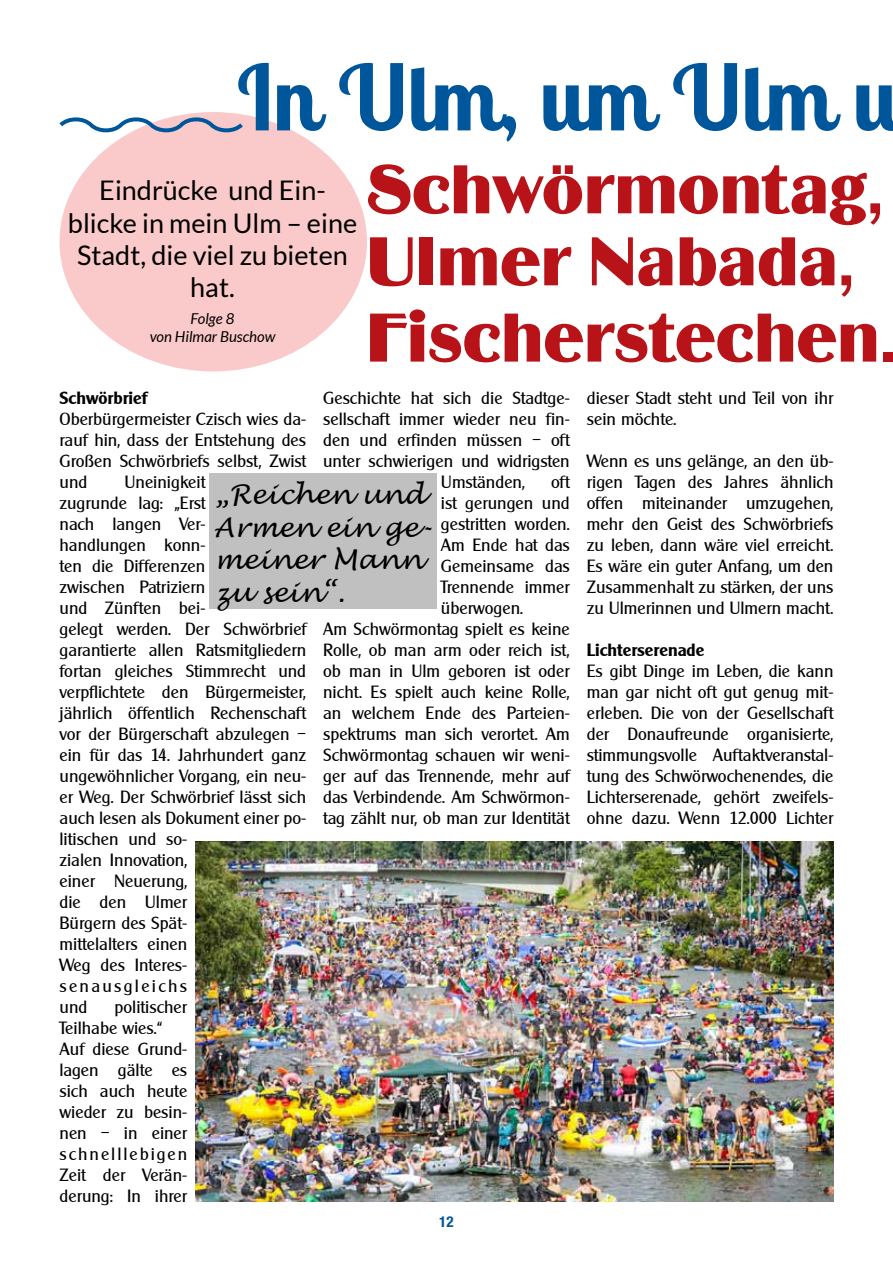
<style>
.page{position:relative;width:893px;height:1263px;background:#fff}
.page>*{position:absolute;margin:0;border:0;box-sizing:border-box;transform-origin:0 0}
.t1{font:700 90px "Lobster Two";color:#00569a}
.t2{font:72px/74.1px "Binner D";letter-spacing:-.005em;color:#b71318}
.t3{font:27px/32.4px "Lato";color:#000;text-align:center}
.t4{font:italic 27px/32.4px "Lucida Handwriting";color:#000}
.t5{font:17.25px/21px "Alexander Becker";color:#000;text-align:justify}
.t6{font:700 17.25px "Alexander Becker";color:#000}
.t7{font:italic 15px/18px "Lato";color:#000;text-align:center}
.t8{font:700 condensed 15px "Helvetica Neue LT Pro";color:#00569a}
</style>
<div class="page">
<div style="left:60px;top:112px;width:307px;height:259px;background:#fac9c9;border-radius:50%"></div>
<svg style="left:59px;top:112px;width:185px;height:26px"></svg>
<div style="left:210px;top:474px;width:227px;height:135px;background:#c0c0c0"></div>
<img style="left:196px;top:842px;width:637px;height:360px">
<h1 class="t1" style="left:237px;top:40px;width:662px">In Ulm, um Ulm u</h1>
<h2 class="t2" style="left:367px;top:153px;width:531px">Schwörmontag,<br>Ulmer Nabada,<br>Fischerstechen.</h2>
<p class="t5" style="left:587px;top:387px;width:248px">dieser Stadt steht und Teil von ihr sein möchte.</p>
<p class="t5" style="left:587px;top:450px;width:248px">Wenn es uns gelänge, an den üb&shy;rigen Tagen des Jahres ähnlich offen miteinander umzugehen, mehr den Geist des Schwörbriefs zu leben, dann wäre viel erreicht.<br>Es wäre ein guter Anfang, um den Zusammenhalt zu stärken, der uns zu Ulmerinnen und Ulmern macht.</p>
<p class="t6" style="left:587px;top:640px;width:119px">Lichterserenade</p>
<p class="t5" style="left:587px;top:660px;width:248px">Es gibt Dinge im Leben, die kann man gar nicht oft gut genug mit&shy;erleben. Die von der Gesellschaft der Donaufreunde organisierte, stimmungsvolle Auftaktveranstal&shy;tung des Schwörwochenendes, die Lichterserenade, gehört zweifels&shy;ohne dazu. Wenn 12.000 Lichter</p>
<h3 class="t3" style="left:68px;top:174px;width:291px">Eindrücke und Ein&shy;blicke in mein Ulm – eine<br>Stadt, die viel zu bieten hat.</h3>
<p class="t7" style="left:150px;top:310px;width:127px">Folge 8<br>von Hilmar Buschow</p>
<p class="t5" style="left:323px;top:387px;width:248px">Geschichte hat sich die Stadtge-</p>
<p class="t5" style="left:323px;top:408px;width:248px">sellschaft immer wieder neu fin-</p>
<p class="t5" style="left:323px;top:429px;width:248px">den und erfinden müssen – oft</p>
<p class="t5" style="left:323px;top:450px;width:248px">unter schwierigen und widrigsten</p>
<p class="t5" style="left:441px;top:471px;width:85px">Umständen,</p>
<p class="t5" style="left:551px;top:471px;width:20px">oft</p>
<p class="t5" style="left:441px;top:492px;width:130px">ist gerungen und</p>
<p class="t5" style="left:441px;top:513px;width:130px">gestritten worden.</p>
<p class="t5" style="left:441px;top:534px;width:130px">Am Ende hat das</p>
<p class="t5" style="left:441px;top:555px;width:130px">Gemeinsame das</p>
<p class="t5" style="left:441px;top:576px;width:130px">Trennende immer</p>
<p class="t5" style="left:441px;top:597px;width:84px">überwogen.</p>
<p class="t5" style="left:323px;top:618px;width:248px">Am Schwörmontag spielt es keine</p>
<p class="t5" style="left:323px;top:639px;width:248px">Rolle, ob man arm oder reich ist,</p>
<p class="t5" style="left:323px;top:660px;width:248px">ob man in Ulm geboren ist oder</p>
<p class="t5" style="left:323px;top:681px;width:248px">nicht. Es spielt auch keine Rolle,</p>
<p class="t5" style="left:323px;top:702px;width:248px">an welchem Ende des Parteien-</p>
<p class="t5" style="left:323px;top:723px;width:248px">spektrums man sich verortet. Am</p>
<p class="t5" style="left:323px;top:744px;width:248px">Schwörmontag schauen wir weni-</p>
<p class="t5" style="left:323px;top:765px;width:248px">ger auf das Trennende, mehr auf</p>
<p class="t5" style="left:323px;top:786px;width:248px">das Verbindende. Am Schwörmon-</p>
<p class="t5" style="left:323px;top:807px;width:248px">tag zählt nur, ob man zur Identität</p>
<p class="t6" style="left:60px;top:388px;width:89px">Schwörbrief</p>
<p class="t5" style="left:60px;top:408px;width:248px">Oberbürgermeister Czisch wies da&shy;rauf hin, dass der Entstehung des Großen Schwörbriefs selbst, Zwist und</p>
<p class="t5" style="left:60px;top:471px;width:248px;text-align:left;text-indent:65px">Uneinigkeit<br>zugrunde lag: „Erst<br>nach langen Ver-<br>handlungen konn-<br>ten die Differenzen<br>zwischen Patriziern<br>und Zünften bei-<br>gelegt werden. Der Schwörbrief garantierte allen Ratsmitgliedern fortan gleiches Stimmrecht und verpflichtete den Bürgermeister, jährlich öffentlich Rechenschaft vor der Bürgerschaft abzulegen – ein für das 14. Jahrhundert ganz ungewöhnlicher Vorgang, ein neu&shy;er Weg. Der Schwörbrief lässt sich auch lesen als Dokument einer po&shy;litischen und so-<br>zialen Innovation,<br>einer Neuerung,<br>die den Ulmer<br>Bürgern des Spät-<br>mittelalters einen<br>Weg des Interes&shy;senausgleichs<br>und</p>
<h3 class="t4" style="left:214px;top:480px;width:220px">„Reichen und<br>Armen ein ge&shy;meiner Mann zu sein“.</h3>
<p class="t5" style="left:60px;top:996px;width:129px;text-align:left;text-indent:55px">politischer<br>Teilhabe wies.“<br>Auf diese Grund&shy;lagen gälte es sich auch heute wieder zu besin&shy;nen – in einer schnelllebigen<br>Zeit der Verän&shy;derung: In ihrer</p>
<p class="t8" style="left:439px;top:1212px;width:16px">12</p>
</div>
